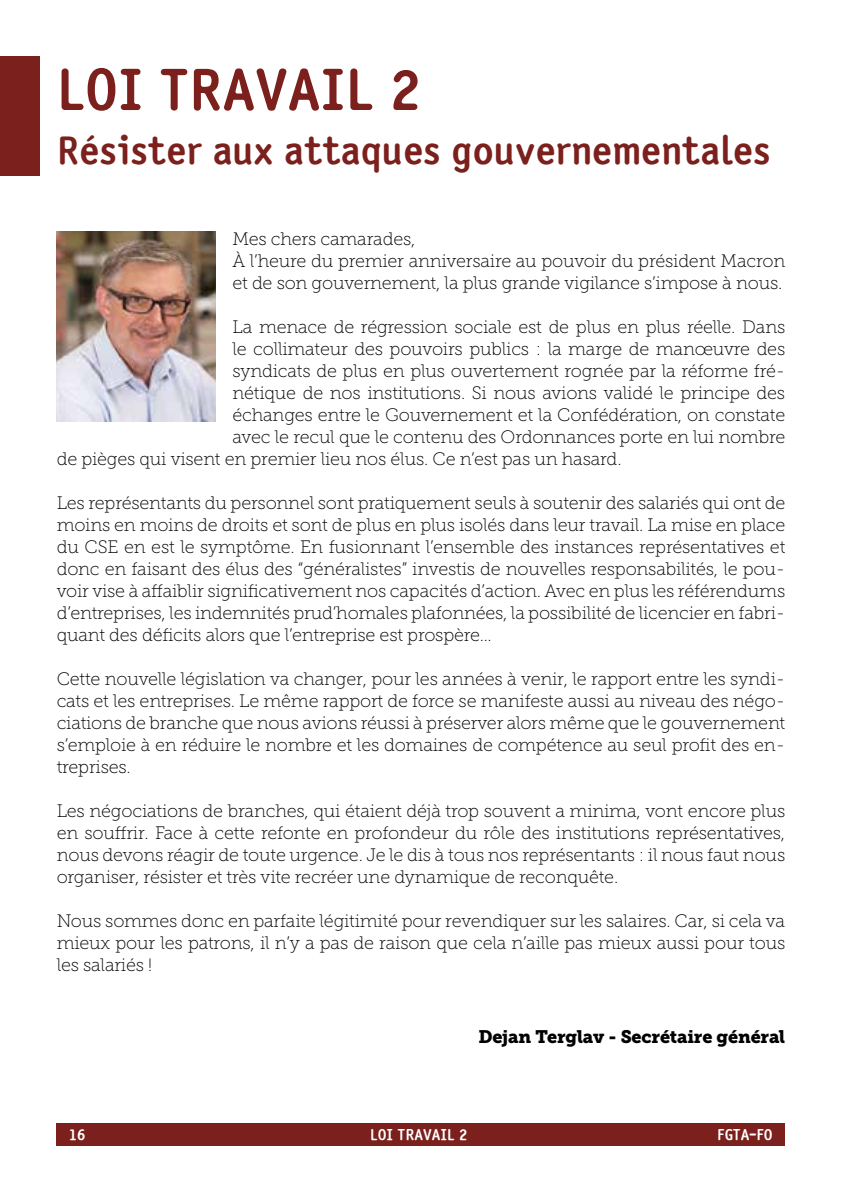
<style>
.page{position:relative;width:842px;height:1191px;background:#fff}
.page>*{position:absolute;margin:0;border:0;box-sizing:border-box;transform-origin:0 0}
.t1{font:60px "Saturday Sans ICG Bold";color:#7b201c}
.t2{font:40px "Saturday Sans ICG Bold";color:#7b201c}
.t3{font:18px/22px "Museo Slab 100";letter-spacing:-.01em;color:#000;text-align:justify}
.t4{font:18px "Museo Slab 900";letter-spacing:-.01em;color:#000}
.t5{font:16px "Saturday Sans ICG Bold";color:#fff}
</style>
<div class="page">
<div style="left:57px;top:1123px;width:728px;height:22px;background:#7b201c"></div>
<div style="left:0;top:57px;width:40px;height:119px;background:#7b201c"></div>
<img style="left:57px;top:231px;width:158px;height:190px">
<h1 class="t1" style="left:57px;top:55px;width:366px">LOI TRAVAIL 2</h1>
<h2 class="t2" style="left:57px;top:128px;width:715px">Résister aux attaques gouvernementales</h2>
<p class="t3" style="left:232px;top:227px;width:554px;text-align:left">Mes chers camarades,<br>À l’heure du premier anniversaire au pouvoir du président Macron et de son gouvernement, la plus grande vigilance s’impose à nous.</p>
<p class="t3" style="left:232px;top:315px;width:554px">La menace de régression sociale est de plus en plus réelle. Dans</p>
<p class="t3" style="left:232px;top:337px;width:554px">le collimateur des pouvoirs publics : la marge de manœuvre des</p>
<p class="t3" style="left:232px;top:359px;width:554px">syndicats de plus en plus ouvertement rognée par la réforme fré-</p>
<p class="t3" style="left:232px;top:381px;width:554px">nétique de nos institutions. Si nous avions validé le principe des</p>
<p class="t3" style="left:232px;top:403px;width:554px">échanges entre le Gouvernement et la Confédération, on constate</p>
<p class="t3" style="left:232px;top:425px;width:554px">avec le recul que le contenu des Ordonnances porte en lui nombre</p>
<p class="t3" style="left:57px;top:447px;width:566px">de pièges qui visent en premier lieu nos élus. Ce n’est pas un hasard.</p>
<p class="t3" style="left:57px;top:491px;width:730px">Les représentants du personnel sont pratiquement seuls à soutenir des salariés qui ont de moins en moins de droits et sont de plus en plus isolés dans leur travail. La mise en place du CSE en est le symptôme. En fusionnant l’ensemble des instances représentatives et donc en faisant des élus des “généralistes” investis de nouvelles responsabilités, le pou&shy;voir vise à affaiblir significativement nos capacités d’action. Avec en plus les référendums d’entreprises, les indemnités prud’homales plafonnées, la possibilité de licencier en fabri&shy;quant des déficits alors que l’entreprise est prospère…</p>
<p class="t3" style="left:57px;top:667px;width:730px">Cette nouvelle législation va changer, pour les années à venir, le rapport entre les syndi&shy;cats et les entreprises. Le même rapport de force se manifeste aussi au niveau des négo&shy;ciations de branche que nous avions réussi à préserver alors même que le gouvernement s’emploie à en réduire le nombre et les domaines de compétence au seul profit des en&shy;treprises.</p>
<p class="t3" style="left:57px;top:799px;width:730px">Les négociations de branches, qui étaient déjà trop souvent a minima, vont encore plus en souffrir. Face à cette refonte en profondeur du rôle des institutions représentatives, nous devons réagir de toute urgence. Je le dis à tous nos représentants : il nous faut nous organiser, résister et très vite recréer une dynamique de reconquête.</p>
<p class="t3" style="left:57px;top:909px;width:730px">Nous sommes donc en parfaite légitimité pour revendiquer sur les salaires. Car, si cela va mieux pour les patrons, il n’y a pas de raison que cela n’aille pas mieux aussi pour tous les salariés !</p>
<p class="t4" style="left:478px;top:1026px;width:308px">Dejan Terglav - Secrétaire général</p>
<p class="t5" style="left:69px;top:1125px;width:18px">16</p>
<p class="t5" style="left:370px;top:1125px;width:99px">LOI TRAVAIL 2</p>
<p class="t5" style="left:717px;top:1125px;width:57px">FGTA-FO</p>
</div>
